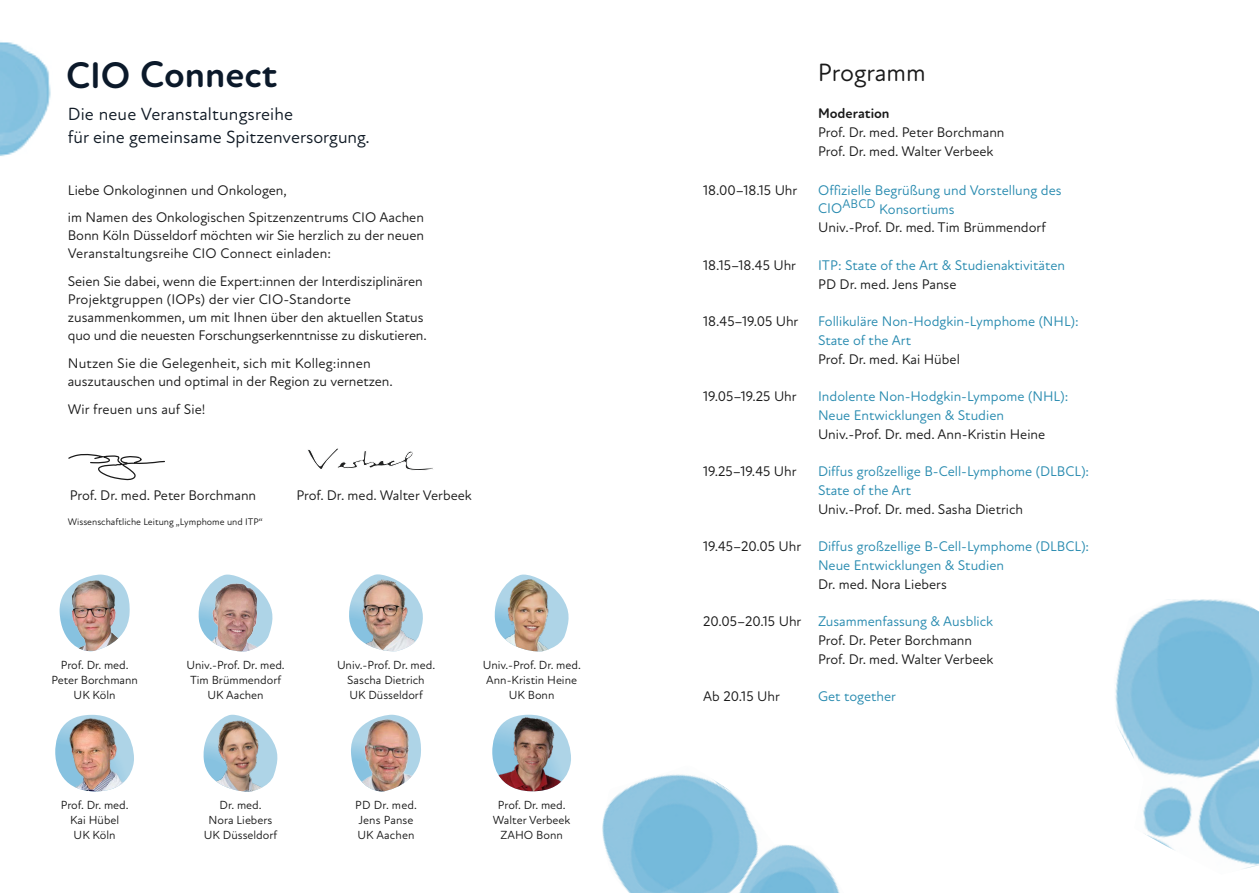
<style>
.page{position:relative;width:1259px;height:893px;background:#fff}
.page>*{position:absolute;margin:0;border:0;box-sizing:border-box;transform-origin:0 0}
.t1{font:700 37.65px "New Atten Round";color:#0b192a}
.t2{font:25.5px "New Atten Round";color:#1a1a1a}
.t3{font:18px/22.5px "New Atten Round";color:#101a25}
.t4{font:14.25px/18px "New Atten Round";color:#1a1a1a}
.t5{font:14.25px/18.8px "New Atten Round";color:#278aaf}
.t6{font:700 14.25px "New Atten Round";color:#1a1a1a}
.t7{font:12px/15px "New Atten Round";color:#1a1a1a;text-align:center}
.t8{font:9.75px "New Atten Round";color:#1a1a1a}
.s1{color:#1a1a1a}
.s2{color:#278aaf}
</style>
<div class="page">
<svg style="left:203px;top:715px;width:75px;height:68px"></svg>
<img style="left:209px;top:719px;width:60px;height:73px">
<img style="left:0;top:42px;width:51px;height:114px">
<img style="left:1115px;top:599px;width:144px;height:270px">
<img style="left:602px;top:774px;width:238px;height:119px">
<svg style="left:198px;top:575px;width:51px;height:45px"></svg>
<img style="left:199px;top:582px;width:74px;height:70px">
<img style="left:351px;top:716px;width:70px;height:76px">
<svg style="left:85px;top:575px;width:45px;height:77px"></svg>
<img style="left:59px;top:578px;width:70px;height:73px">
<svg style="left:130px;top:739px;width:4px;height:35px"></svg>
<img style="left:55px;top:715px;width:75px;height:77px">
<svg style="left:308px;top:448px;width:125px;height:23px"></svg>
<svg style="left:68px;top:453px;width:97px;height:28px"></svg>
<svg style="left:349px;top:574px;width:74px;height:69px"></svg>
<img style="left:354px;top:579px;width:60px;height:73px">
<img style="left:494px;top:576px;width:75px;height:76px">
<svg style="left:492px;top:733px;width:79px;height:41px"></svg>
<img style="left:496px;top:715px;width:71px;height:77px">
<h1 class="t1" style="left:66px;top:52px;width:213px">CIO Connect</h1>
<p class="t3" style="left:68px;top:103px;width:303px">Die neue Veranstaltungsreihe<br>für eine gemeinsame Spitzenversorgung.</p>
<p class="t4" style="left:68px;top:176px;width:358px;line-height:27.8px">Liebe Onkologinnen und Onkologen,<br>im Namen des Onkologischen Spitzenzentrums CIO Aachen</p>
<p class="t4" style="left:68px;top:227px;width:358px">Bonn Köln Düsseldorf möchten wir Sie herzlich zu der neuen<br>Veranstaltungsreihe CIO Connect einladen:</p>
<p class="t4" style="left:68px;top:272px;width:360px">Seien Sie dabei, wenn die Expert:innen der Interdisziplinären Projektgruppen (IOPs) der vier CIO-Standorte zusammenkommen, um mit Ihnen über den aktuellen Status quo und die neuesten Forschungserkenntnisse zu diskutieren.</p>
<p class="t4" style="left:68px;top:354px;width:326px">Nutzen Sie die Gelegenheit, sich mit Kolleg:innen auszutauschen und optimal in der Region zu vernetzen.</p>
<p class="t4" style="left:68px;top:400px;width:139px">Wir freuen uns auf Sie!</p>
<p class="t4" style="left:70px;top:486px;width:188px">Prof. Dr. med. Peter Borchmann</p>
<p class="t4" style="left:296px;top:486px;width:177px">Prof. Dr. med. Walter Verbeek</p>
<p class="t8" style="left:68px;top:515px;width:197px">Wissenschaftliche Leitung „Lymphome und ITP“</p>
<p class="t7" style="left:51px;top:658px;width:88px">Prof. Dr. med.<br>Peter Borchmann<br>UK Köln</p>
<p class="t7" style="left:187px;top:658px;width:100px">Univ.-Prof. Dr. med.<br>Tim Brümmendorf<br>UK Aachen</p>
<p class="t7" style="left:337px;top:658px;width:100px">Univ.-Prof. Dr. med.<br>Sascha Dietrich<br>UK Düsseldorf</p>
<p class="t7" style="left:483px;top:658px;width:100px">Univ.-Prof. Dr. med.<br>Ann-Kristin Heine<br>UK Bonn</p>
<p class="t7" style="left:61px;top:798px;width:69px">Prof. Dr. med.<br>Kai Hübel<br>UK Köln</p>
<p class="t7" style="left:204px;top:798px;width:75px">Dr. med.<br>Nora Liebers<br>UK Düsseldorf</p>
<p class="t7" style="left:355px;top:797px;width:63px;text-align:left">PD Dr. med.<br>Jens Panse<br>UK Aachen</p>
<p class="t7" style="left:493px;top:797px;width:79px">Prof. Dr. med.<br>Walter Verbeek<br>ZAHO Bonn</p>
<h2 class="t2" style="left:818px;top:57px;width:109px">Programm</h2>
<p class="t6" style="left:818px;top:104px;width:73px">Moderation</p>
<p class="t4" style="left:818px;top:123px;width:188px;line-height:19.5px">Prof. Dr. med. Peter Borchmann<br>Prof. Dr. med. Walter Verbeek</p>
<p class="t4" style="left:703px;top:181px;width:96px">18.00–18.15 Uhr</p>
<p class="t5" style="left:818px;top:181px;width:245px">Offizielle Begrüßung und Vorstellung des<br>CIO<sup>ABCD</sup> Konsortiums<br><span class="s1">Univ.-Prof. Dr. med. Tim Brümmendorf</span></p>
<p class="t4" style="left:703px;top:256px;width:94px">18.15–18.45 Uhr</p>
<p class="t5" style="left:818px;top:256px;width:248px">ITP: State of the Art &amp; Studienaktivitäten</p>
<p class="t4" style="left:818px;top:275px;width:140px">PD Dr. med. Jens Panse</p>
<p class="t4" style="left:703px;top:312px;width:97px">18.45–19.05 Uhr</p>
<p class="t5" style="left:818px;top:312px;width:262px">Follikuläre Non-Hodgkin-Lymphome (NHL):<br>State of the Art</p>
<p class="t4" style="left:818px;top:350px;width:143px">Prof. Dr. med. Kai Hübel</p>
<p class="t4" style="left:703px;top:387px;width:95px">19.05–19.25 Uhr</p>
<p class="t5" style="left:818px;top:387px;width:252px">Indolente Non-Hodgkin-Lympome (NHL):<br>Neue Entwicklungen &amp; Studien</p>
<p class="t4" style="left:818px;top:425px;width:229px">Univ.-Prof. Dr. med. Ann-Kristin Heine</p>
<p class="t4" style="left:703px;top:462px;width:95px">19.25–19.45 Uhr</p>
<p class="t5" style="left:818px;top:462px;width:273px">Diffus großzellige B-Cell-Lymphome (DLBCL):<br>State of the Art</p>
<p class="t4" style="left:818px;top:500px;width:207px">Univ.-Prof. Dr. med. Sasha Dietrich</p>
<p class="t5" style="left:818px;top:537px;width:273px;text-indent:-115px"><span class="s1">19.45–20.05 Uhr</span> Diffus großzellige B-Cell-Lymphome (DLBCL):<br>Neue Entwicklungen &amp; Studien</p>
<p class="t4" style="left:818px;top:575px;width:130px">Dr. med. Nora Liebers</p>
<p class="t4" style="left:818px;top:612px;width:177px;line-height:18.8px;text-indent:-115px">20.05–20.15 Uhr <span class="s2">Zusammenfassung &amp; Ausblick<br></span>Prof. Dr. Peter Borchmann<br>Prof. Dr. med. Walter Verbeek</p>
<p class="t4" style="left:703px;top:687px;width:78px">Ab 20.15 Uhr</p>
<p class="t5" style="left:818px;top:687px;width:79px">Get together</p>
</div>
